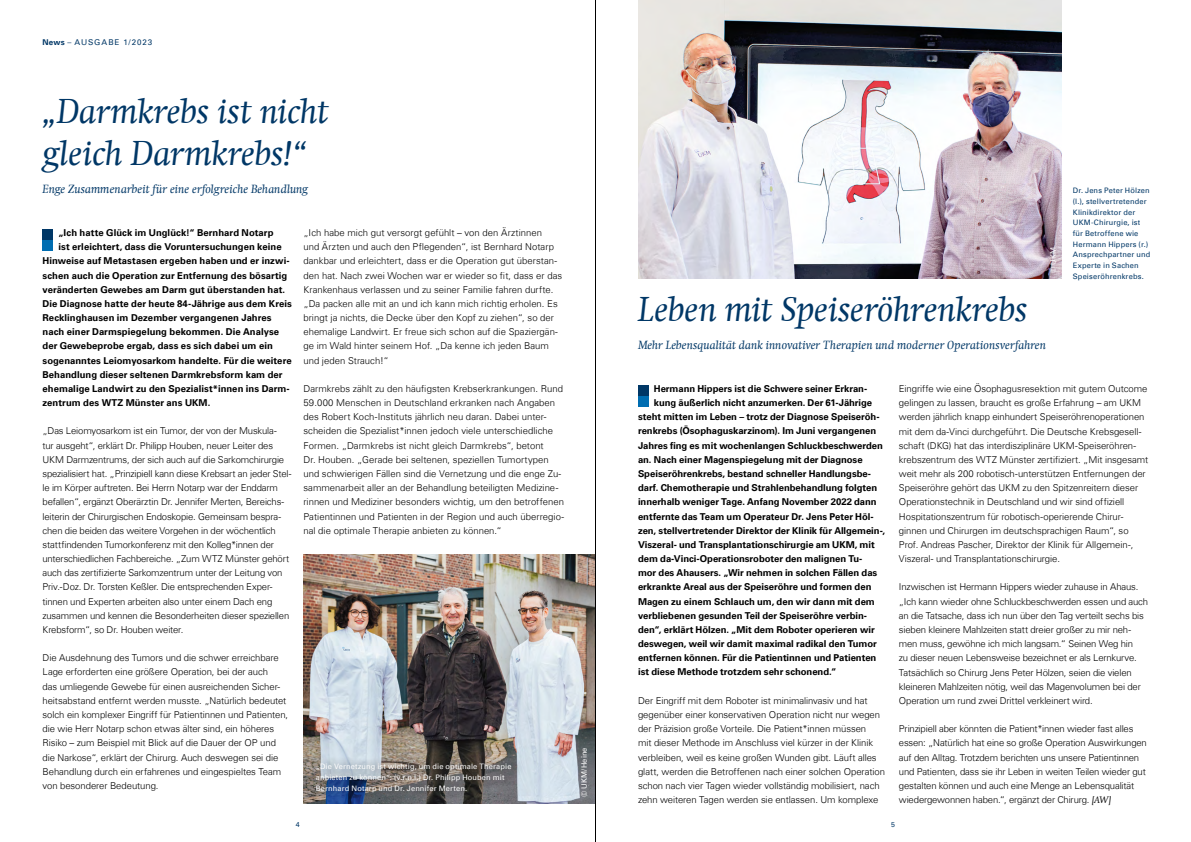
<style>
.page{position:relative;width:1191px;height:842px;background:#fff}
.page>*{position:absolute;margin:0;border:0;box-sizing:border-box;transform-origin:0 0}
.t1{font:italic 35px/42.5px "Swift Com";letter-spacing:-.015em;color:#003766}
.t2{font:italic 12px "Swift Com";color:#003766}
.t3{font:300 9.5px/14.2px "Univers Com 45";letter-spacing:-.01em;color:#000}
.t4{font:700 9.5px "Univers Com 65";color:#000}
.t5{font:8px "Univers Com 55 Roman";letter-spacing:.12em;color:#003766}
.t6{font:7.5px/10.6px "Univers Com 55 Roman";letter-spacing:.02em;color:#003766}
.t7{font:7.5px/10.6px "Univers Com 55 Roman";letter-spacing:.02em;color:#fff}
.t8{font:7px "Univers Com 55 Roman";color:#003766}
.s1{font-family:"Univers Com 65";font-weight:700}
.s2{font-family:"Swift Com";font-weight:400;font-style:italic}
</style>
<div class="page">
<div style="left:43px;top:229px;width:10px;height:10px;background:#003766"></div>
<div style="left:43px;top:240px;width:10px;height:11px;background:#006db1"></div>
<div style="left:638px;top:385px;width:10px;height:10px;background:#003766"></div>
<div style="left:638px;top:396px;width:10px;height:10px;background:#006db1"></div>
<img style="left:303px;top:555px;width:292px;height:248px">
<div style="left:313px;top:755px;width:212px;height:45px;background:#000;opacity:.75"></div>
<img style="left:638px;top:0;width:423px;height:279px">
<hr style="left:595px;top:0;width:1px;height:842px;background:#000">
<p class="t5" style="left:43px;top:37px;width:111px"><span class="s1">News</span> – AUSGABE 1/2023</p>
<h1 class="t1" style="left:43px;top:89px;width:288px">„Darmkrebs ist nicht gleich Darmkrebs!“</h1>
<p class="t2" style="left:43px;top:182px;width:267px">Enge Zusammenarbeit für eine erfolgreiche Behandlung</p>
<p class="t4" style="left:58px;top:227px;width:217px">„Ich hatte Glück im Unglück!“ Bernhard Notarp</p>
<p class="t4" style="left:58px;top:241px;width:225px">ist erleichtert, dass die Voruntersuchungen keine</p>
<p class="t4" style="left:43px;top:255px;width:248px">Hinweise auf Metastasen ergeben haben und er inzwi-</p>
<p class="t4" style="left:43px;top:270px;width:246px">schen auch die Operation zur Entfernung des bösartig</p>
<p class="t4" style="left:43px;top:284px;width:244px">veränderten Gewebes am Darm gut überstanden hat.</p>
<p class="t4" style="left:43px;top:298px;width:251px">Die Diagnose hatte der heute 84-Jährige aus dem Kreis</p>
<p class="t4" style="left:43px;top:312px;width:231px">Recklinghausen im Dezember vergangenen Jahres</p>
<p class="t4" style="left:43px;top:326px;width:238px">nach einer Darmspiegelung bekommen. Die Analyse</p>
<p class="t4" style="left:43px;top:340px;width:232px">der Gewebeprobe ergab, dass es sich dabei um ein</p>
<p class="t4" style="left:43px;top:355px;width:251px">sogenanntes Leiomyosarkom handelte. Für die weitere</p>
<p class="t4" style="left:43px;top:369px;width:242px">Behandlung dieser seltenen Darmkrebsform kam der</p>
<p class="t4" style="left:43px;top:383px;width:249px">ehemalige Landwirt zu den Spezialist*innen ins Darm-</p>
<p class="t4" style="left:43px;top:397px;width:169px">zentrum des WTZ Münster ans UKM.</p>
<p class="t3" style="left:43px;top:424px;width:250px">„Das Leiomyosarkom ist ein Tumor, der von der Muskula-<br>tur ausgeht“, erklärt Dr. Philipp Houben, neuer Leiter des UKM Darmzentrums, der sich auch auf die Sarkomchirurgie spezialisiert hat. „Prinzipiell kann diese Krebsart an jeder Stel&shy;le im Körper auftreten. Bei Herrn Notarp war der Enddarm befallen“, ergänzt Oberärztin Dr. Jennifer Merten, Bereichs&shy;leiterin der Chirurgischen Endoskopie. Gemeinsam bespra&shy;chen die beiden das weitere Vorgehen in der wöchentlich stattfindenden Tumorkonferenz mit den Kolleg*innen der unterschiedlichen Fachbereiche. „Zum WTZ Münster gehört auch das zertifizierte Sarkomzentrum unter der Leitung von Priv.-Doz. Dr. Torsten Keßler. Die entsprechenden Exper&shy;tinnen und Experten arbeiten also unter einem Dach eng zusammen und kennen die Besonderheiten dieser speziellen Krebsform“, so Dr. Houben weiter.</p>
<p class="t3" style="left:43px;top:651px;width:247px">Die Ausdehnung des Tumors und die schwer erreichbare Lage erforderten eine größere Operation, bei der auch<br>das umliegende Gewebe für einen ausreichenden Sicher&shy;heitsabstand entfernt werden musste. „Natürlich bedeutet solch ein komplexer Eingriff für Patientinnen und Patienten, die wie Herr Notarp schon etwas älter sind, ein höheres Risiko – zum Beispiel mit Blick auf die Dauer der OP und die Narkose“, erklärt der Chirurg. Auch deswegen sei die Behandlung durch ein erfahrenes und eingespieltes Team von besonderer Bedeutung.</p>
<p class="t3" style="left:303px;top:226px;width:260px">„Ich habe mich gut versorgt gefühlt – von den Ärztinnen<br>und Ärzten und auch den Pflegenden“, ist Bernhard Notarp dankbar und erleichtert, dass er die Operation gut überstan&shy;den hat. Nach zwei Wochen war er wieder so fit, dass er das Krankenhaus verlassen und zu seiner Familie fahren durfte. „Da packen alle mit an und ich kann mich richtig erholen. Es bringt ja nichts, die Decke über den Kopf zu ziehen“, so der ehemalige Landwirt. Er freue sich schon auf die Spaziergän&shy;ge im Wald hinter seinem Hof. „Da kenne ich jeden Baum und jeden Strauch!“</p>
<p class="t3" style="left:303px;top:381px;width:262px">Darmkrebs zählt zu den häufigsten Krebserkrankungen. Rund 59.000 Menschen in Deutschland erkranken nach Angaben des Robert Koch-Instituts jährlich neu daran. Dabei unter&shy;scheiden die Spezialist*innen jedoch viele unterschiedliche Formen. „Darmkrebs ist nicht gleich Darmkrebs“, betont<br>Dr. Houben. „Gerade bei seltenen, speziellen Tumortypen und schwierigen Fällen sind die Vernetzung und die enge Zu&shy;sammenarbeit aller an der Behandlung beteiligten Medizine&shy;rinnen und Mediziner besonders wichtig, um den betroffenen Patientinnen und Patienten in der Region und auch überregio&shy;nal die optimale Therapie anbieten zu können.“</p>
<p class="t7" style="left:316px;top:761px;width:197px">„Die Vernetzung ist wichtig, um die optimale Therapie anbieten zu können“: (v.r.n.l.) Dr. Philipp Houben mit<br>Bernhard Notarp und Dr. Jennifer Merten.</p>
<p class="t7" style="left:579px;top:797px;width:51px;rotate:-90deg">© UKM/Heine</p>
<p class="t7" style="left:1047px;top:273px;width:28px;rotate:-90deg">© UKM</p>
<h1 class="t1" style="left:638px;top:288px;width:391px">Leben mit Speiseröhrenkrebs</h1>
<p class="t2" style="left:638px;top:338px;width:409px">Mehr Lebensqualität dank innovativer Therapien und moderner Operationsverfahren</p>
<p class="t6" style="left:1072px;top:186px;width:79px">Dr. Jens Peter Hölzen (l.), stellvertretender<br>Klinikdirektor der<br>UKM-Chirurgie, ist für Betroffene wie<br>Hermann Hippers (r.)<br>Ansprechpartner und<br>Experte in Sachen<br>Speiseröhrenkrebs.</p>
<p class="t4" style="left:654px;top:383px;width:215px">Hermann Hippers ist die Schwere seiner Erkran-</p>
<p class="t4" style="left:654px;top:397px;width:220px">kung äußerlich nicht anzumerken. Der 61-Jährige</p>
<p class="t4" style="left:638px;top:411px;width:243px">steht mitten im Leben – trotz der Diagnose Speiseröh-</p>
<p class="t4" style="left:638px;top:425px;width:240px">renkrebs (Ösophaguskarzinom). Im Juni vergangenen</p>
<p class="t4" style="left:638px;top:440px;width:246px">Jahres fing es mit wochenlangen Schluckbeschwerden</p>
<p class="t4" style="left:638px;top:454px;width:226px">an. Nach einer Magenspiegelung mit der Diagnose</p>
<p class="t4" style="left:638px;top:468px;width:235px">Speiseröhrenkrebs, bestand schneller Handlungsbe-</p>
<p class="t4" style="left:638px;top:482px;width:241px">darf. Chemotherapie und Strahlenbehandlung folgten</p>
<p class="t4" style="left:638px;top:496px;width:240px">innerhalb weniger Tage. Anfang November 2022 dann</p>
<p class="t4" style="left:638px;top:510px;width:237px">entfernte das Team um Operateur Dr. Jens Peter Höl-</p>
<p class="t4" style="left:638px;top:525px;width:249px">zen, stellvertretender Direktor der Klinik für Allgemein-,</p>
<p class="t4" style="left:638px;top:539px;width:238px">Viszeral- und Transplantationschirurgie am UKM, mit</p>
<p class="t4" style="left:638px;top:553px;width:226px">dem da-Vinci-Operationsroboter den malignen Tu-</p>
<p class="t4" style="left:638px;top:567px;width:241px">mor des Ahausers. „Wir nehmen in solchen Fällen das</p>
<p class="t4" style="left:638px;top:581px;width:235px">erkrankte Areal aus der Speiseröhre und formen den</p>
<p class="t4" style="left:638px;top:596px;width:238px">Magen zu einem Schlauch um, den wir dann mit dem</p>
<p class="t4" style="left:638px;top:610px;width:230px">verbliebenen gesunden Teil der Speiseröhre verbin-</p>
<p class="t4" style="left:638px;top:624px;width:238px">den“, erklärt Hölzen. „Mit dem Roboter operieren wir</p>
<p class="t4" style="left:638px;top:638px;width:240px">deswegen, weil wir damit maximal radikal den Tumor</p>
<p class="t4" style="left:638px;top:652px;width:240px">entfernen können. Für die Patientinnen und Patienten</p>
<p class="t4" style="left:638px;top:666px;width:200px">ist diese Methode trotzdem sehr schonend.“</p>
<p class="t3" style="left:638px;top:693px;width:248px">Der Eingriff mit dem Roboter ist minimalinvasiv und hat gegenüber einer konservativen Operation nicht nur wegen der Präzision große Vorteile. Die Patient*innen müssen<br>mit dieser Methode im Anschluss viel kürzer in der Klinik verbleiben, weil es keine großen Wunden gibt. Läuft alles glatt, werden die Betroffenen nach einer solchen Operation schon nach vier Tagen wieder vollständig mobilisiert, nach zehn weiteren Tagen werden sie entlassen. Um komplexe</p>
<p class="t3" style="left:899px;top:381px;width:251px">Eingriffe wie eine Ösophagusresektion mit gutem Outcome gelingen zu lassen, braucht es große Erfahrung – am UKM werden jährlich knapp einhundert Speiseröhrenoperationen mit dem da-Vinci durchgeführt. Die Deutsche Krebsgesell&shy;schaft (DKG) hat das interdisziplinäre UKM-Speiseröhren&shy;krebszentrum des WTZ Münster zertifiziert. „Mit insgesamt weit mehr als 200 robotisch-unterstützen Entfernungen der Speiseröhre gehört das UKM zu den Spitzenreitern dieser Operationstechnik in Deutschland und wir sind offiziell Hospitationszentrum für robotisch-operierende Chirur&shy;ginnen und Chirurgen im deutschsprachigen Raum“, so Prof. Andreas Pascher, Direktor der Klinik für Allgemein-, Viszeral- und Transplantationschirurgie.</p>
<p class="t3" style="left:899px;top:580px;width:251px">Inzwischen ist Hermann Hippers wieder zuhause in Ahaus. „Ich kann wieder ohne Schluckbeschwerden essen und auch an die Tatsache, dass ich nun über den Tag verteilt sechs bis sieben kleinere Mahlzeiten statt dreier großer zu mir neh&shy;men muss, gewöhne ich mich langsam.“ Seinen Weg hin<br>zu dieser neuen Lebensweise bezeichnet er als Lernkurve.<br>Tatsächlich so Chirurg Jens Peter Hölzen, seien die vielen kleineren Mahlzeiten nötig, weil das Magenvolumen bei der Operation um rund zwei Drittel verkleinert wird.</p>
<p class="t3" style="left:899px;top:722px;width:249px">Prinzipiell aber könnten die Patient*innen wieder fast alles essen: „Natürlich hat eine so große Operation Auswirkungen auf den Alltag. Trotzdem berichten uns unsere Patientinnen und Patienten, dass sie ihr Leben in weiten Teilen wieder gut gestalten können und auch eine Menge an Lebensqualität wiedergewonnen haben.“, ergänzt der Chirurg. <span class="s2">[AW]</span></p>
<p class="t8" style="left:296px;top:821px;width:5px">4</p>
<p class="t8" style="left:891px;top:821px;width:5px">5</p>
</div>
